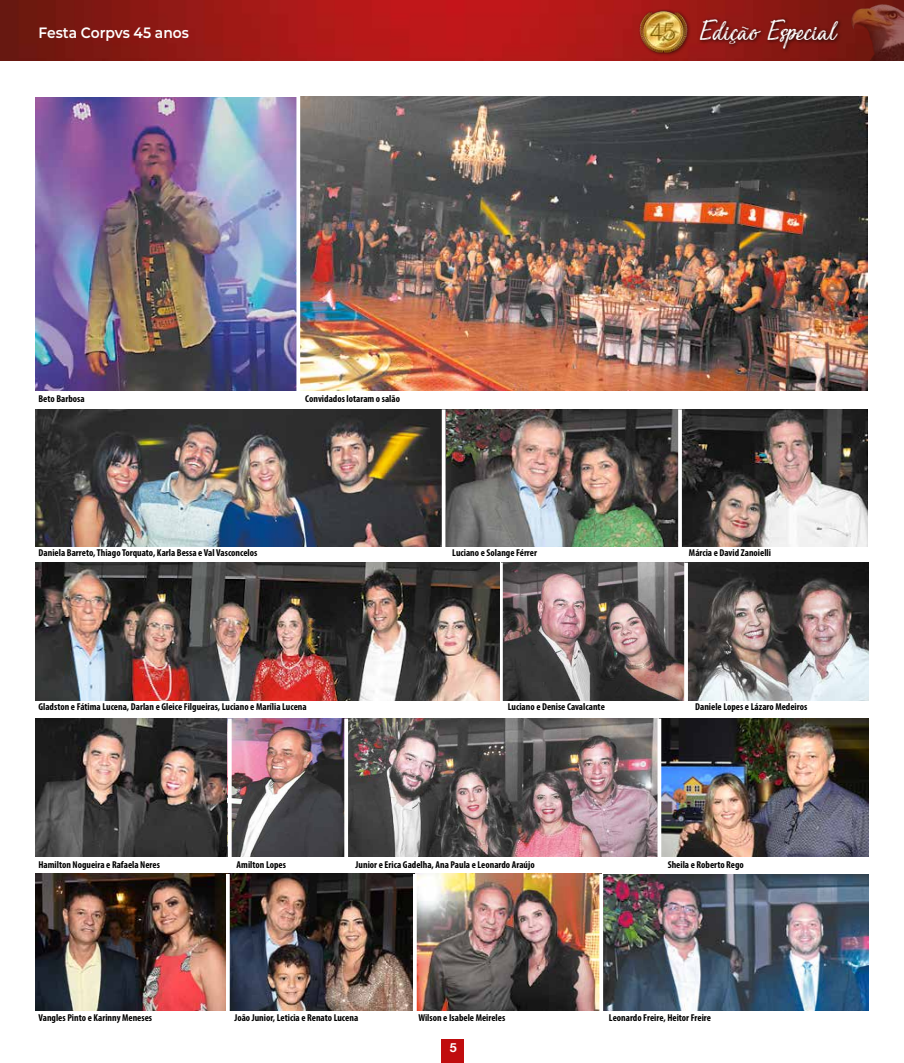
<style>
.page{position:relative;width:904px;height:1063px;background:#fff}
.page>*{position:absolute;margin:0;border:0;box-sizing:border-box;transform-origin:0 0}
.t1{font:35.5px "Sensations and Qualities";color:#fff}
.t2{font:600 15px "Montserrat";color:#fff;scale:.92 1}
.t3{font:700 12.5px "Helvetica Neue";color:#fff}
.t4{font:700 condensed 10px "Myriad Pro";color:#000}
.s1{font-family:"Helvetica Neue";font-weight:300;font-size:27.5px}
</style>
<div class="page">
<div style="left:441px;top:1039px;width:23px;height:24px;background:#c00d0e"></div>
<img style="left:0;top:0;width:841px;height:61px">
<div style="left:411px;top:8px;width:54px;height:46px;background:#be181a"></div>
<img style="left:411px;top:4px;width:52px;height:4px">
<div style="left:637px;top:9px;width:53px;height:48px;background:#9c1a15"></div>
<img style="left:637px;top:8px;width:52px;height:47px">
<div style="left:698px;top:17px;width:145px;height:36px;background:#000;opacity:.77"></div>
<img style="left:841px;top:0;width:63px;height:61px">
<img style="left:230px;top:874px;width:638px;height:136px">
<img style="left:35px;top:409px;width:832px;height:137px">
<img style="left:35px;top:97px;width:261px;height:293px">
<img style="left:35px;top:719px;width:193px;height:138px">
<img style="left:35px;top:562px;width:653px;height:139px">
<img style="left:688px;top:563px;width:180px;height:138px">
<img style="left:232px;top:719px;width:636px;height:138px">
<svg style="left:678px;top:409px;width:4px;height:138px"></svg>
<svg style="left:231px;top:719px;width:1px;height:138px"></svg>
<svg style="left:413px;top:874px;width:4px;height:137px"></svg>
<svg style="left:599px;top:874px;width:4px;height:137px"></svg>
<svg style="left:344px;top:719px;width:4px;height:138px"></svg>
<hr style="left:720px;top:719px;width:3px;height:143px;background:#fff">
<svg style="left:499px;top:563px;width:4px;height:138px"></svg>
<svg style="left:684px;top:563px;width:4px;height:138px"></svg>
<img style="left:300px;top:96px;width:567px;height:294px">
<img style="left:35px;top:874px;width:191px;height:136px">
<svg style="left:296px;top:97px;width:1px;height:294px"></svg>
<svg style="left:229px;top:874px;width:1px;height:137px"></svg>
<hr style="left:442px;top:409px;width:3px;height:143px;background:#fff">
<svg style="left:657px;top:719px;width:4px;height:138px"></svg>
<h2 class="t2" style="left:38px;top:22px;width:165px">Festa Corpvs 45 anos</h2>
<p class="t4" style="left:38px;top:392px;width:48px">Beto Barbosa</p>
<p class="t4" style="left:305px;top:392px;width:96px">Convidados lotaram o salão</p>
<h1 class="t1" style="left:699px;top:14px;width:140px">Edição Especial<span class="s1">3</span></h1>
<p class="t4" style="left:39px;top:546px;width:220px">Daniela Barreto, Thiago Torquato, Karla Bessa e Val Vasconcelos</p>
<p class="t4" style="left:689px;top:546px;width:84px">Márcia e David Zanoielli</p>
<p class="t4" style="left:452px;top:546px;width:86px">Luciano e Solange Férrer</p>
<p class="t4" style="left:38px;top:701px;width:270px">Gladston e Fátima Lucena, Darlan e Gleice Filgueiras, Luciano e Marília Lucena</p>
<p class="t4" style="left:508px;top:701px;width:98px">Luciano e Denise Cavalcante</p>
<p class="t4" style="left:695px;top:701px;width:114px">Daniele Lopes e Lázaro Medeiros</p>
<p class="t4" style="left:38px;top:858px;width:123px">Hamilton Nogueira e Rafaela Neres</p>
<p class="t4" style="left:355px;top:858px;width:180px">Junior e Erica Gadelha, Ana Paula e Leonardo Araújo</p>
<p class="t4" style="left:237px;top:858px;width:51px">Amilton Lopes</p>
<p class="t4" style="left:667px;top:858px;width:78px">Sheila e Roberto Rego</p>
<p class="t4" style="left:38px;top:1012px;width:115px">Vangles Pinto e Karinny Meneses</p>
<p class="t4" style="left:234px;top:1012px;width:125px">João Junior, Leticia e Renato Lucena</p>
<p class="t4" style="left:418px;top:1012px;width:88px">Wilson e Isabele Meireles</p>
<p class="t3" style="left:450px;top:1037px;width:8px">5</p>
<p class="t4" style="left:609px;top:1012px;width:104px">Leonardo Freire, Heitor Freire</p>
</div>
